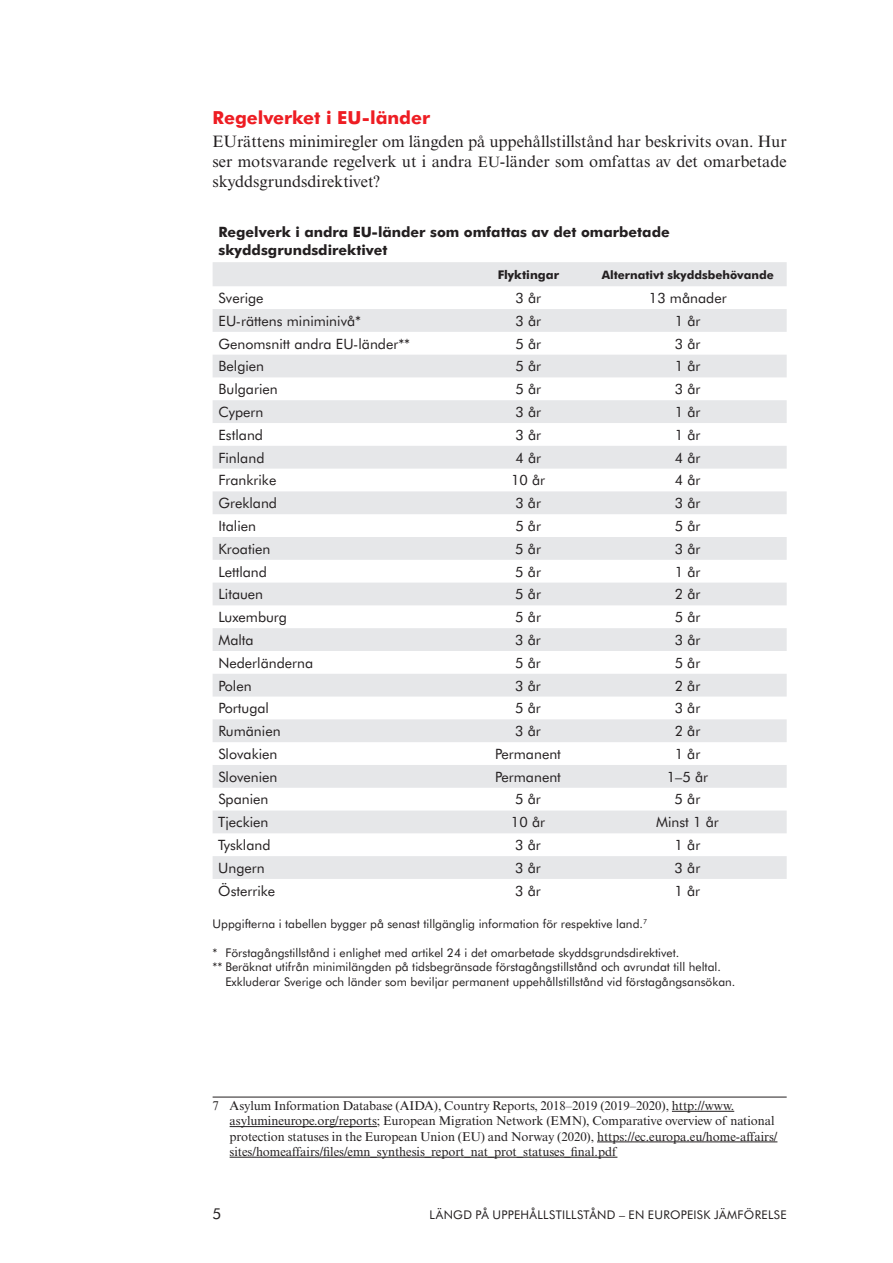
<style>
.page{position:relative;width:893px;height:1263px;background:#fff}
.page>*{position:absolute;margin:0;border:0;box-sizing:border-box;transform-origin:0 0}
.Mellis{font:700 18px "Futura BT";color:#ee1d23}
.Brödtext_utan_indrag{font:16.5px/20.1px "Times NRMT";letter-spacing:-.005em;color:#231f20;text-align:justify}
.t1{font:15px "Futura BT";color:#231f20}
.Text_i_rutor{font:14.25px "Futura BT";color:#231f20}
.Text_i_rutor-2{font:700 14.25px/18px "Futura BT";color:#231f20}
.Noter_-_linje{font:12.75px/15.3px "Times NRMT";letter-spacing:-.005em;color:#231f20}
.Text_i_rutor-3{font:12px/14.4px "Futura BT";color:#231f20}
.Text_i_rutor-4{font:12px "Futura BT";letter-spacing:.025em;color:#231f20}
.Text_i_rutor-5{font:700 12px "Futura BT";color:#231f20}
.Text_i_rutor-6{font:700 11.7px "Futura BT";color:#231f20}
.s1{font-size:15px}
</style>
<div class="page">
<hr style="left:213px;top:1097px;width:574px;height:1px;background:#231f20">
<hr style="left:672px;top:1111px;width:62px;height:1px;background:#231f20">
<hr style="left:230px;top:1126px;width:147px;height:1px;background:#231f20">
<hr style="left:597px;top:1141px;width:180px;height:1px;background:#231f20">
<hr style="left:230px;top:1157px;width:387px;height:1px;background:#231f20">
<svg style="left:213px;top:262px;width:574px;height:617px;fill:#e7e8ea"></svg>
<p class="Mellis" style="left:213px;top:107px;width:219px">Regelverket i EU-länder</p>
<p class="Brödtext_utan_indrag" style="left:213px;top:132px;width:576px">EUrättens minimiregler om längden på uppehållstillstånd har beskrivits ovan. Hur ser motsvarande regelverk ut i andra <span class="s1">EU</span>-länder som omfattas av det omarbetade skyddsgrundsdirektivet?</p>
<p class="Text_i_rutor-2" style="left:219px;top:223px;width:453px">Regelverk i andra EU-länder som omfattas av det omarbetade skyddsgrundsdirektivet</p>
<p class="Text_i_rutor-5" style="left:498px;top:267px;width:63px">Flyktingar</p>
<p class="Text_i_rutor-6" style="left:602px;top:268px;width:174px">Alternativt skyddsbehövande</p>
<p class="Text_i_rutor" style="left:219px;top:289px;width:46px">Sverige</p>
<p class="Text_i_rutor" style="left:515px;top:289px;width:27px">3 år</p>
<p class="Text_i_rutor" style="left:649px;top:289px;width:79px">13 månader</p>
<p class="Text_i_rutor" style="left:219px;top:312px;width:144px">EU-rättens miniminivå*</p>
<p class="Text_i_rutor" style="left:515px;top:312px;width:27px">3 år</p>
<p class="Text_i_rutor" style="left:675px;top:312px;width:27px">1 år</p>
<p class="Text_i_rutor" style="left:219px;top:335px;width:193px">Genomsnitt andra EU-länder**</p>
<p class="Text_i_rutor" style="left:515px;top:335px;width:27px">5 år</p>
<p class="Text_i_rutor" style="left:675px;top:335px;width:27px">3 år</p>
<p class="Text_i_rutor" style="left:219px;top:358px;width:47px">Belgien</p>
<p class="Text_i_rutor" style="left:515px;top:358px;width:27px">5 år</p>
<p class="Text_i_rutor" style="left:675px;top:358px;width:27px">1 år</p>
<p class="Text_i_rutor" style="left:219px;top:380px;width:61px">Bulgarien</p>
<p class="Text_i_rutor" style="left:515px;top:380px;width:27px">5 år</p>
<p class="Text_i_rutor" style="left:675px;top:380px;width:27px">3 år</p>
<p class="Text_i_rutor" style="left:219px;top:403px;width:47px">Cypern</p>
<p class="Text_i_rutor" style="left:515px;top:403px;width:27px">3 år</p>
<p class="Text_i_rutor" style="left:675px;top:403px;width:27px">1 år</p>
<p class="Text_i_rutor" style="left:219px;top:426px;width:46px">Estland</p>
<p class="Text_i_rutor" style="left:515px;top:426px;width:27px">3 år</p>
<p class="Text_i_rutor" style="left:675px;top:426px;width:27px">1 år</p>
<p class="Text_i_rutor" style="left:218px;top:449px;width:47px">Finland</p>
<p class="Text_i_rutor" style="left:515px;top:449px;width:27px">4 år</p>
<p class="Text_i_rutor" style="left:675px;top:449px;width:27px">4 år</p>
<p class="Text_i_rutor" style="left:218px;top:472px;width:59px">Frankrike</p>
<p class="Text_i_rutor" style="left:511px;top:472px;width:36px">10 år</p>
<p class="Text_i_rutor" style="left:675px;top:472px;width:27px">4 år</p>
<p class="Text_i_rutor" style="left:218px;top:494px;width:60px">Grekland</p>
<p class="Text_i_rutor" style="left:515px;top:494px;width:27px">3 år</p>
<p class="Text_i_rutor" style="left:675px;top:494px;width:27px">3 år</p>
<p class="Text_i_rutor" style="left:218px;top:517px;width:39px">Italien</p>
<p class="Text_i_rutor" style="left:515px;top:517px;width:27px">5 år</p>
<p class="Text_i_rutor" style="left:675px;top:517px;width:27px">5 år</p>
<p class="Text_i_rutor" style="left:218px;top:540px;width:54px">Kroatien</p>
<p class="Text_i_rutor" style="left:515px;top:540px;width:27px">5 år</p>
<p class="Text_i_rutor" style="left:675px;top:540px;width:27px">3 år</p>
<p class="Text_i_rutor" style="left:218px;top:563px;width:50px">Lettland</p>
<p class="Text_i_rutor" style="left:515px;top:563px;width:27px">5 år</p>
<p class="Text_i_rutor" style="left:675px;top:563px;width:27px">1 år</p>
<p class="Text_i_rutor" style="left:218px;top:586px;width:46px">Litauen</p>
<p class="Text_i_rutor" style="left:515px;top:586px;width:27px">5 år</p>
<p class="Text_i_rutor" style="left:675px;top:586px;width:27px">2 år</p>
<p class="Text_i_rutor" style="left:218px;top:608px;width:70px">Luxemburg</p>
<p class="Text_i_rutor" style="left:515px;top:608px;width:27px">5 år</p>
<p class="Text_i_rutor" style="left:675px;top:608px;width:27px">5 år</p>
<p class="Text_i_rutor" style="left:218px;top:631px;width:37px">Malta</p>
<p class="Text_i_rutor" style="left:515px;top:631px;width:27px">3 år</p>
<p class="Text_i_rutor" style="left:675px;top:631px;width:27px">3 år</p>
<p class="Text_i_rutor" style="left:218px;top:654px;width:96px">Nederländerna</p>
<p class="Text_i_rutor" style="left:515px;top:654px;width:27px">5 år</p>
<p class="Text_i_rutor" style="left:675px;top:654px;width:27px">5 år</p>
<p class="Text_i_rutor" style="left:218px;top:677px;width:35px">Polen</p>
<p class="Text_i_rutor" style="left:515px;top:677px;width:27px">3 år</p>
<p class="Text_i_rutor" style="left:675px;top:677px;width:27px">2 år</p>
<p class="Text_i_rutor" style="left:218px;top:699px;width:52px">Portugal</p>
<p class="Text_i_rutor" style="left:515px;top:699px;width:27px">5 år</p>
<p class="Text_i_rutor" style="left:675px;top:699px;width:27px">3 år</p>
<p class="Text_i_rutor" style="left:218px;top:722px;width:64px">Rumänien</p>
<p class="Text_i_rutor" style="left:515px;top:722px;width:27px">3 år</p>
<p class="Text_i_rutor" style="left:675px;top:722px;width:27px">2 år</p>
<p class="Text_i_rutor" style="left:218px;top:745px;width:61px">Slovakien</p>
<p class="Text_i_rutor" style="left:495px;top:745px;width:67px">Permanent</p>
<p class="Text_i_rutor" style="left:675px;top:745px;width:27px">1 år</p>
<p class="Text_i_rutor" style="left:218px;top:768px;width:61px">Slovenien</p>
<p class="Text_i_rutor" style="left:495px;top:768px;width:67px">Permanent</p>
<p class="Text_i_rutor" style="left:667px;top:768px;width:43px">1–5 år</p>
<p class="Text_i_rutor" style="left:218px;top:791px;width:52px">Spanien</p>
<p class="Text_i_rutor" style="left:515px;top:791px;width:27px">5 år</p>
<p class="Text_i_rutor" style="left:675px;top:791px;width:27px">5 år</p>
<p class="Text_i_rutor" style="left:218px;top:813px;width:52px">Tjeckien</p>
<p class="Text_i_rutor" style="left:511px;top:813px;width:36px">10 år</p>
<p class="Text_i_rutor" style="left:656px;top:813px;width:64px">Minst 1 år</p>
<p class="Text_i_rutor" style="left:218px;top:836px;width:54px">Tyskland</p>
<p class="Text_i_rutor" style="left:515px;top:836px;width:27px">3 år</p>
<p class="Text_i_rutor" style="left:675px;top:836px;width:27px">1 år</p>
<p class="Text_i_rutor" style="left:218px;top:859px;width:48px">Ungern</p>
<p class="Text_i_rutor" style="left:515px;top:859px;width:27px">3 år</p>
<p class="Text_i_rutor" style="left:675px;top:859px;width:27px">3 år</p>
<p class="Text_i_rutor" style="left:218px;top:882px;width:59px">Österrike</p>
<p class="Text_i_rutor" style="left:515px;top:882px;width:27px">3 år</p>
<p class="Text_i_rutor" style="left:675px;top:882px;width:27px">1 år</p>
<p class="Text_i_rutor-3" style="left:213px;top:916px;width:436px">Uppgifterna i tabellen bygger på senast tillgänglig information för respektive land.<sup>7</sup></p>
<p class="Text_i_rutor-3" style="left:213px;top:945px;width:468px">* Förstagångstillstånd i enlighet med artikel 24 i det omarbetade skyddsgrundsdirektivet.</p>
<p class="Text_i_rutor-3" style="left:225px;top:960px;width:511px;text-indent:-13px">** Beräknat utifrån minimilängden på tidsbegränsade förstagångstillstånd och avrundat till heltal.<br>Exkluderar Sverige och länder som beviljar permanent uppehållstillstånd vid förstagångsansökan.</p>
<p class="Noter_-_linje" style="left:230px;top:1098px;width:549px;text-indent:-17px">7 Asylum Information Database (AIDA), Country Reports, 2018–2019 (2019–2020), http://www. asylumineurope.org/reports; European Migration Network (EMN), Comparative overview of national protection statuses in the European Union (EU) and Norway (2020), https://ec.europa.eu/home-affairs/ sites/homeaffairs/files/emn_synthesis_report_nat_prot_statuses_final.pdf</p>
<p class="t1" style="left:213px;top:1205px;width:10px">5</p>
<p class="Text_i_rutor-4" style="left:429px;top:1207px;width:359px">LÄNGD PÅ UPPEHÅLLSTILLSTÅND – EN EUROPEISK JÄMFÖRELSE</p>
</div>
